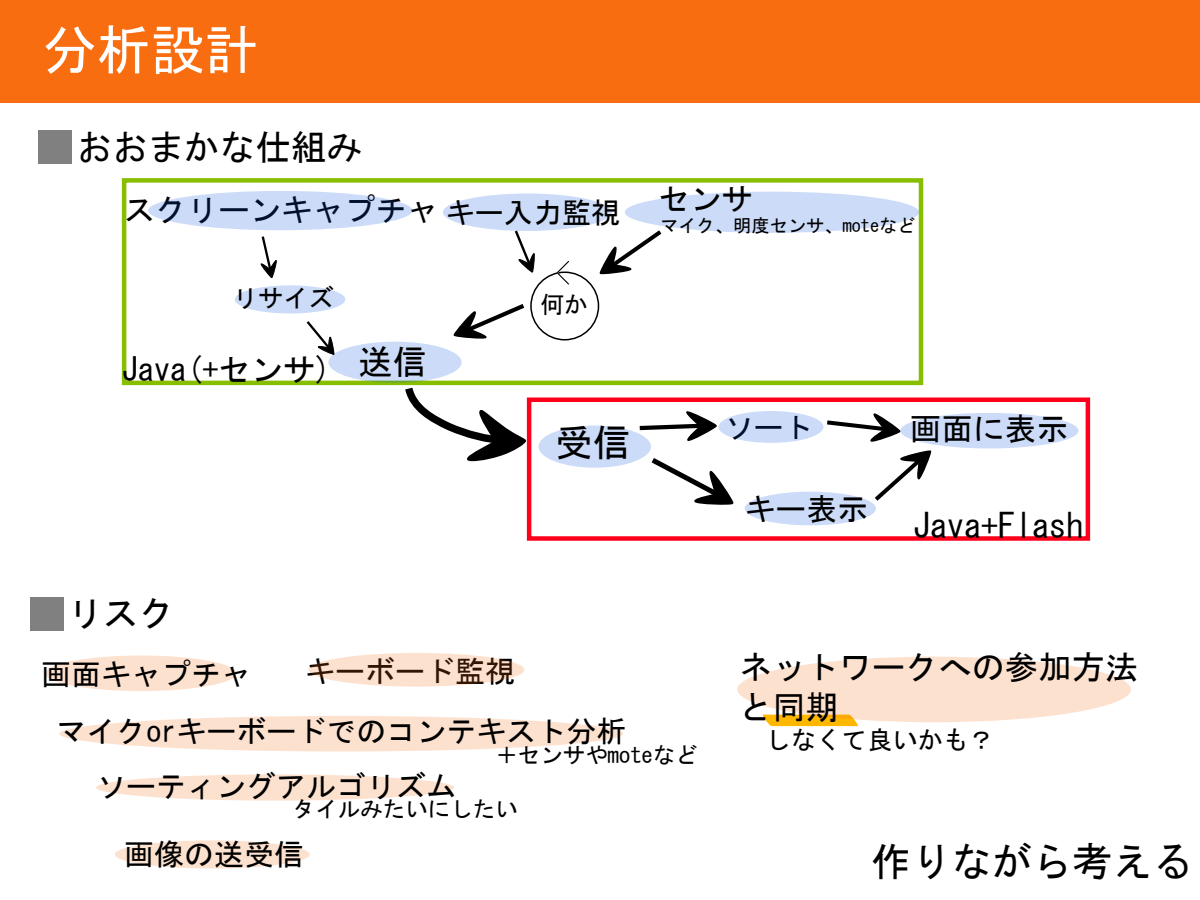
<style>
.page{position:relative;width:1200px;height:900px;background:#fff}
.page>*{position:absolute;margin:0;border:0;box-sizing:border-box;transform-origin:0 0}
.t1{font:54px "MS Gothic";color:#fff}
.t2{font:40.35px "MS Gothic";color:#000}
.t3{font:38.1px "MS Gothic";color:#000}
.t4{font:35.85px "MS Gothic";color:#000}
.t5{font:34.2px "MS Gothic";color:#000}
.t6{font:34.05px "MS Gothic";color:#000}
.t7{font:33.3px/40px "MS Gothic";color:#000}
.t8{font:32.25px "MS Gothic";color:#000}
.t9{font:31.8px "MS Gothic";color:#000}
.t10{font:31.35px "MS Gothic";color:#000}
.t11{font:30.9px "MS Gothic";color:#000}
.t12{font:30px "MS Gothic";color:#000}
.t13{font:29.7px "MS Gothic";color:#000}
.t14{font:29.1px "MS Gothic";color:#000}
.t15{font:25.35px "MS Gothic";color:#000}
.t16{font:25.2px "MS Gothic";color:#000}
.t17{font:24px "MS Gothic";color:#000}
.t18{font:22.5px "MS Gothic";color:#000}
.t19{font:18.3px "MS Gothic";color:#000}
</style>
<div class="page">
<div style="left:0;top:0;width:1200px;height:102px;background:#f96d11"></div>
<div style="left:38px;top:130px;width:34px;height:33px;background:#808080"></div>
<div style="left:30px;top:597px;width:34px;height:34px;background:#808080"></div>
<svg style="left:400px;top:385px;width:128px;height:76px"></svg>
<div style="left:539px;top:426px;width:112px;height:42px;background:#ccdcf8;border-radius:50%"></div>
<div style="left:719px;top:411px;width:105px;height:32px;background:#ccdcf8;border-radius:50%"></div>
<div style="left:900px;top:413px;width:179px;height:36px;background:#ccdcf8;border-radius:50%"></div>
<div style="left:745px;top:492px;width:131px;height:33px;background:#ccdcf8;border-radius:50%"></div>
<svg style="left:646px;top:454px;width:88px;height:51px"></svg>
<svg style="left:636px;top:411px;width:81px;height:33px"></svg>
<svg style="left:823px;top:413px;width:109px;height:90px"></svg>
<div style="left:527px;top:398px;width:563px;height:143px;border:4px solid #ff001b"></div>
<div style="left:122px;top:178px;width:801px;height:207px;border:4px solid #87bf00"></div>
<div style="left:443px;top:194px;width:169px;height:37px;background:#ccdcf8;border-radius:50%"></div>
<div style="left:625px;top:192px;width:294px;height:41px;background:#ccdcf8;border-radius:50%"></div>
<div style="left:148px;top:191px;width:265px;height:39px;background:#ccdcf8;border-radius:50%"></div>
<div style="left:530px;top:272px;width:69px;height:69px;background:#fff;border:2px solid #000;border-radius:50%"></div>
<svg style="left:556px;top:261px;width:13px;height:24px"></svg>
<div style="left:329px;top:342px;width:133px;height:41px;background:#ccdcf8;border-radius:50%"></div>
<div style="left:235px;top:285px;width:110px;height:29px;background:#ccdcf8;border-radius:50%"></div>
<svg style="left:260px;top:236px;width:17px;height:43px"></svg>
<svg style="left:513px;top:230px;width:22px;height:43px"></svg>
<svg style="left:599px;top:226px;width:67px;height:49px"></svg>
<svg style="left:306px;top:321px;width:29px;height:34px"></svg>
<svg style="left:453px;top:304px;width:72px;height:35px"></svg>
<div style="left:45px;top:656px;width:192px;height:35px;background:#fde1cf;border-radius:50%"></div>
<div style="left:59px;top:716px;width:564px;height:36px;background:#fde1cf;border-radius:50%"></div>
<div style="left:96px;top:774px;width:358px;height:27px;background:#fde1cf;border-radius:50%"></div>
<div style="left:115px;top:840px;width:195px;height:29px;background:#fde1cf;border-radius:50%"></div>
<div style="left:309px;top:653px;width:215px;height:34px;background:#fde1cf;border-radius:50%"></div>
<svg style="left:762px;top:715px;width:97px;height:11px"></svg>
<div style="left:737px;top:657px;width:394px;height:65px;background:#fde1cf;border-radius:50%"></div>
<h1 class="t1" style="left:43px;top:23px;width:218px">分析設計</h1>
<p class="t4" style="left:77px;top:129px;width:288px">おおまかな仕組み</p>
<p class="t10" style="left:124px;top:194px;width:316px">スクリーンキャプチャ</p>
<p class="t14" style="left:446px;top:198px;width:309px">キー入力監視 <sup>センサ</sup></p>
<p class="t19" style="left:660px;top:216px;width:257px">マイク、明度センサ、moteなど</p>
<p class="t16" style="left:233px;top:285px;width:103px">リサイズ</p>
<p class="t17" style="left:540px;top:293px;width:49px">何か</p>
<p class="t8" style="left:122px;top:354px;width:212px">Java(+センサ)</p>
<p class="t5" style="left:359px;top:344px;width:70px">送信</p>
<p class="t3" style="left:555px;top:423px;width:78px">受信</p>
<p class="t13" style="left:724px;top:412px;width:90px">ソート</p>
<p class="t9" style="left:910px;top:413px;width:160px">画面に表示</p>
<p class="t11" style="left:745px;top:493px;width:125px">キー表示</p>
<p class="t6" style="left:913px;top:508px;width:172px">Java+Flash</p>
<p class="t4" style="left:68px;top:595px;width:109px">リスク</p>
<p class="t12" style="left:41px;top:659px;width:211px">画面キャプチャ</p>
<p class="t12" style="left:57px;top:716px;width:571px">マイクorキーボードでのコンテキスト分析</p>
<p class="t12" style="left:96px;top:771px;width:361px">ソーティングアルゴリズム</p>
<p class="t18" style="left:293px;top:798px;width:226px">タイルみたいにしたい</p>
<p class="t12" style="left:124px;top:839px;width:181px">画像の送受信</p>
<p class="t12" style="left:305px;top:656px;width:211px">キーボード監視</p>
<p class="t7" style="left:739px;top:647px;width:401px">ネットワークへの参加方法と同期</p>
<p class="t15" style="left:765px;top:727px;width:230px">しなくて良いかも？</p>
<p class="t18" style="left:495px;top:744px;width:204px">＋センサやmoteなど</p>
<h2 class="t2" style="left:871px;top:842px;width:324px">作りながら考える</h2>
</div>
